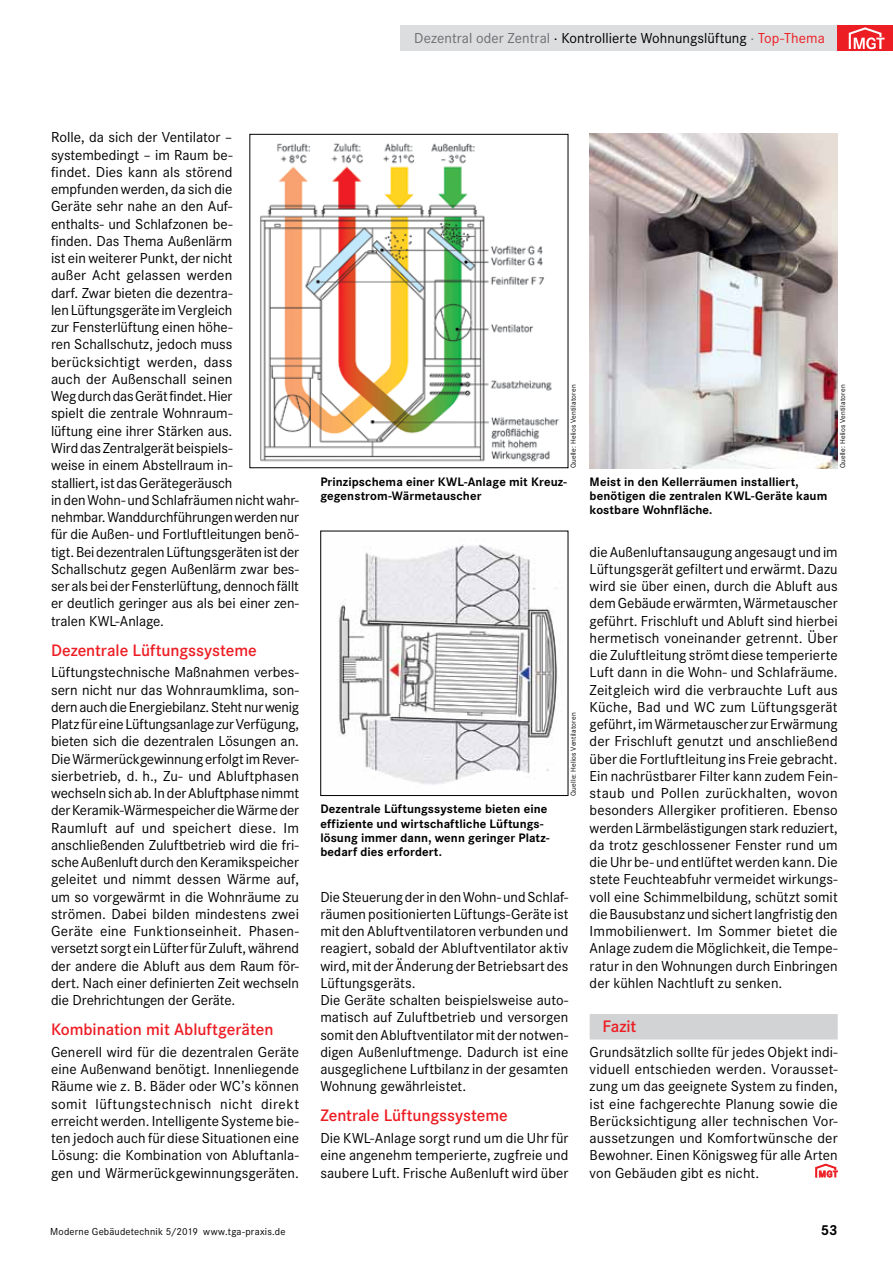
<style>
.page{position:relative;width:893px;height:1263px;background:#fff}
.page>*{position:absolute;margin:0;border:0;box-sizing:border-box;transform-origin:0 0}
.t1{font:600 17.25px "Corporate S";letter-spacing:-.005em;color:#ed1d24}
.t2{font:15px/17.2px "Corporate S";color:#000;text-align:justify}
.t3{font:700 15px "Corporate S";color:#000}
.t4{font:700 12.75px/14.2px "Corporate S";letter-spacing:.005em;color:#000}
.t5{font:10.5px "Corporate S";letter-spacing:.02em;color:#000}
.t6{font:7.5px "Corporate S";letter-spacing:.02em;color:#000}
.s1{color:#6d6e71}
.s2{color:#ed1d24}
.s3{font-family:"ITC Franklin Gothic Std"}
</style>
<div class="page">
<div style="left:400px;top:26px;width:438px;height:25px;background:#dcddde"></div>
<div style="left:838px;top:26px;width:55px;height:25px;background:#ed1d24"></div>
<svg style="left:848px;top:27px;width:36px;height:23px"></svg>
<div style="left:590px;top:1014px;width:248px;height:25px;background:#d1d3d4"></div>
<svg style="left:815px;top:1163px;width:23px;height:14px"></svg>
<img style="left:590px;top:134px;width:248px;height:334px">
<img style="left:260px;top:143px;width:299px;height:319px">
<img style="left:337px;top:544px;width:222px;height:241px">
<div style="left:320px;top:531px;width:248px;height:265px;border:1px solid #000"></div>
<p class="t2" style="left:414px;top:29px;width:412px"><span class="s1">Dezentral oder Zentral</span> · Kontrollierte Wohnungslüftung <span class="s1">·</span> <span class="s2">Top-Thema</span></p>
<p class="t2" style="left:51px;top:128px;width:250px;text-align:left">Rolle, da sich der Ventilator – systembedingt – im Raum be-<br>findet. Dies kann als störend empfunden werden, da sich die<br>Geräte sehr nahe an den Auf-<br>enthalts- und Schlafzonen be-<br>finden. Das Thema Außenlärm<br>ist ein weiterer Punkt, der nicht<br>außer Acht gelassen werden<br>darf. Zwar bieten die dezentra-<br>len Lüftungsgeräte im Vergleich<br>zur Fensterlüftung einen höhe-<br>ren Schallschutz, jedoch muss berücksichtigt werden, dass<br>auch der Außenschall seinen<br>Weg durch das Gerät findet. Hier<br>spielt die zentrale Wohnraum-<br>lüftung eine ihrer Stärken aus.<br>Wird das Zentralgerät beispiels-<br>weise in einem Abstellraum in-<br>stalliert, ist das Gerätegeräusch<br>in den Wohn- und Schlafräumen nicht wahr&shy;nehmbar. Wanddurchführungen werden nur für die Außen- und Fortluftleitungen benö&shy;tigt. Bei dezentralen Lüftungsgeräten ist der Schallschutz gegen Außenlärm zwar bes&shy;ser als bei der Fensterlüftung, dennoch fällt er deutlich geringer aus als bei einer zen&shy;tralen KWL-Anlage.</p>
<p class="t1" style="left:51px;top:638px;width:207px">Dezentrale Lüftungssysteme</p>
<p class="t2" style="left:51px;top:663px;width:250px">Lüftungstechnische Maßnahmen verbes&shy;sern nicht nur das Wohnraumklima, son&shy;dern auch die Energiebilanz. Steht nur wenig Platz für eine Lüftungsanlage zur Verfügung, bieten sich die dezentralen Lösungen an.<br>Die Wärmerückgewinnung erfolgt im Rever&shy;sierbetrieb, d. h., Zu- und Abluftphasen wechseln sich ab. In der Abluftphase nimmt der Keramik-Wärmespeicher die Wärme der Raumluft auf und speichert diese. Im anschließenden Zuluftbetrieb wird die fri&shy;sche Außenluft durch den Keramikspeicher geleitet und nimmt dessen Wärme auf, um so vorgewärmt in die Wohnräume zu strömen. Dabei bilden mindestens zwei Geräte eine Funktionseinheit. Phasen&shy;versetzt sorgt ein Lüfter für Zuluft, während der andere die Abluft aus dem Raum för&shy;dert. Nach einer definierten Zeit wechseln die Drehrichtungen der Geräte.</p>
<p class="t1" style="left:51px;top:1018px;width:224px">Kombination mit Abluftgeräten</p>
<p class="t2" style="left:51px;top:1043px;width:250px">Generell wird für die dezentralen Geräte eine Außenwand benötigt. Innenliegende Räume wie z. B. Bäder oder WC<span class="s3">’</span>s können somit lüftungstechnisch nicht direkt erreicht werden. Intelligente Systeme bie&shy;ten jedoch auch für diese Situationen eine Lösung: die Kombination von Abluftanla&shy;gen und Wärmerückgewinnungsgeräten.</p>
<p class="t6" style="left:569px;top:468px;width:85px;rotate:-90deg">Quelle: Helios Ventilatoren</p>
<p class="t4" style="left:320px;top:474px;width:248px">Prinzipschema einer KWL-Anlage mit Kreuz&shy;gegenstrom-Wärmetauscher</p>
<p class="t4" style="left:320px;top:802px;width:231px">Dezentrale Lüftungssysteme bieten eine effiziente und wirtschaftliche Lüftungs&shy;lösung immer dann, wenn geringer Platz&shy;bedarf dies erfordert.</p>
<p class="t6" style="left:569px;top:796px;width:85px;rotate:-90deg">Quelle: Helios Ventilatoren</p>
<p class="t2" style="left:320px;top:887px;width:250px;text-align:left">Die Steuerung der in den Wohn- und Schlaf&shy;räumen positionierten Lüftungs-Geräte ist mit den Abluftventilatoren verbunden und reagiert, sobald der Abluftventilator aktiv wird, mit der Änderung der Betriebsart des Lüftungsgeräts.<br>Die Geräte schalten beispielsweise auto&shy;matisch auf Zuluftbetrieb und versorgen somit den Abluftventilator mit der notwen&shy;digen Außenluftmenge. Dadurch ist eine ausgeglichene Luftbilanz in der gesamten Wohnung gewährleistet.</p>
<p class="t1" style="left:320px;top:1104px;width:189px">Zentrale Lüftungssysteme</p>
<p class="t2" style="left:320px;top:1129px;width:250px">Die KWL-Anlage sorgt rund um die Uhr für eine angenehm temperierte, zugfreie und saubere Luft. Frische Außenluft wird über</p>
<p class="t4" style="left:590px;top:474px;width:239px">Meist in den Kellerräumen installiert, benötigen die zentralen KWL-Geräte kaum kostbare Wohnfläche.</p>
<p class="t6" style="left:838px;top:468px;width:85px;rotate:-90deg">Quelle: Helios Ventilatoren</p>
<p class="t2" style="left:590px;top:542px;width:250px">die Außenluftansaugung angesaugt und im Lüftungsgerät gefiltert und erwärmt. Dazu wird sie über einen, durch die Abluft aus dem Gebäude erwärmten, Wärmetauscher geführt. Frischluft und Abluft sind hierbei hermetisch voneinander getrennt. Über die Zuluftleitung strömt diese temperierte Luft dann in die Wohn- und Schlafräume.<br>Zeitgleich wird die verbrauchte Luft aus Küche, Bad und WC zum Lüftungsgerät geführt, im Wärmetauscher zur Erwärmung der Frischluft genutzt und anschließend über die Fortluftleitung ins Freie gebracht.<br>Ein nachrüstbarer Filter kann zudem Fein&shy;staub und Pollen zurückhalten, wovon besonders Allergiker profitieren. Ebenso werden Lärmbelästigungen stark reduziert, da trotz geschlossener Fenster rund um die Uhr be- und entlüftet werden kann. Die stete Feuchteabfuhr vermeidet wirkungs&shy;voll eine Schimmelbildung, schützt somit die Bausubstanz und sichert langfristig den Immobilienwert. Im Sommer bietet die Anlage zudem die Möglichkeit, die Tempe&shy;ratur in den Wohnungen durch Einbringen der kühlen Nachtluft zu senken.</p>
<p class="t1" style="left:602px;top:1015px;width:35px">Fazit</p>
<p class="t2" style="left:590px;top:1043px;width:250px">Grundsätzlich sollte für jedes Objekt indi&shy;viduell entschieden werden. Vorausset&shy;zung um das geeignete System zu finden, ist eine fachgerechte Planung sowie die Berücksichtigung aller technischen Vor&shy;aussetzungen und Komfortwünsche der Bewohner. Einen Königsweg für alle Arten von Gebäuden gibt es nicht.</p>
<p class="t5" style="left:50px;top:1224px;width:237px">Moderne Gebäudetechnik 5/2019 www.tga-praxis.de</p>
<p class="t3" style="left:821px;top:1219px;width:18px">53</p>
</div>
